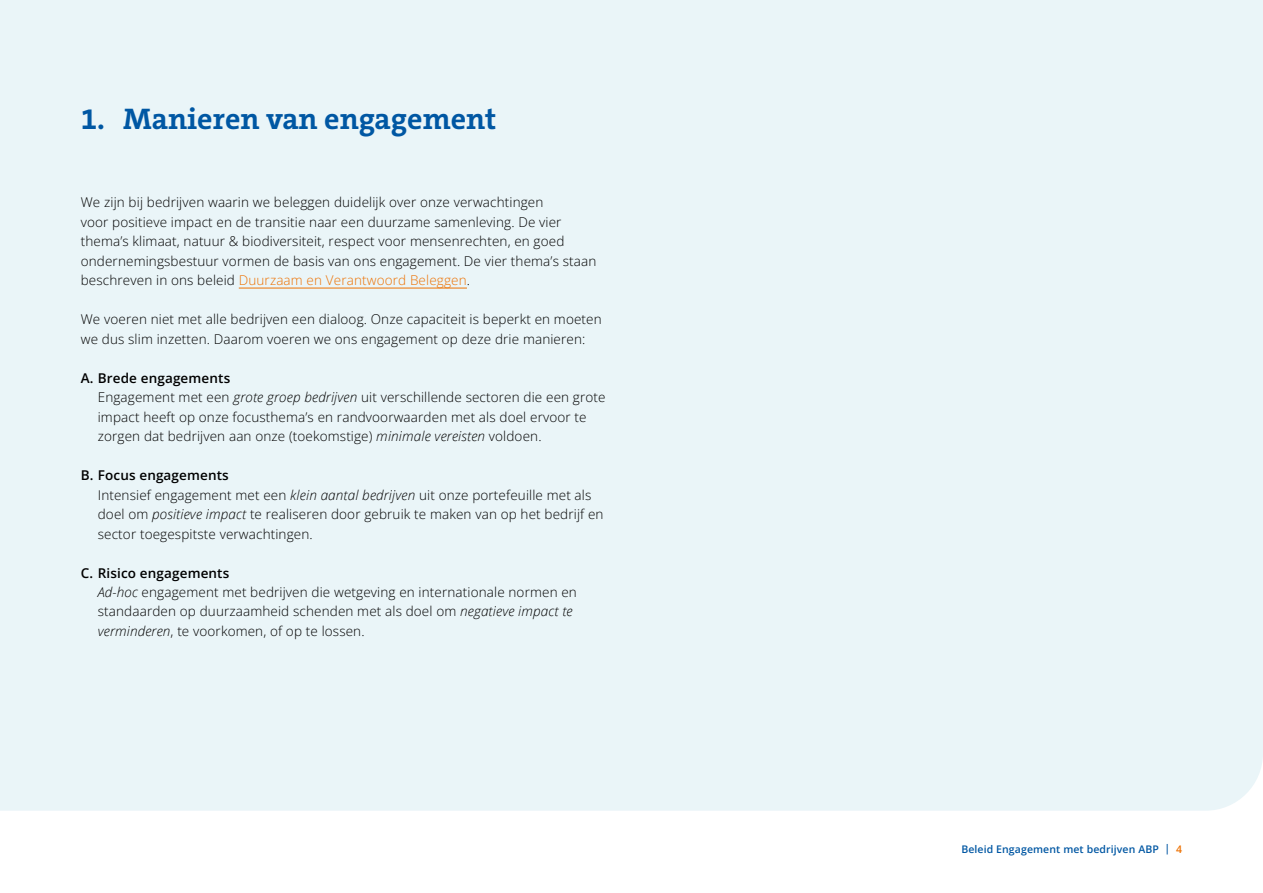
<style>
.page{position:relative;width:1263px;height:893px;background:#fff}
.page>*{position:absolute;margin:0;border:0;box-sizing:border-box;transform-origin:0 0}
.t1{font:700 30px "The Serif B W7";color:#0057a3}
.t2{font:300 13.5px/19.5px "Open Sans";letter-spacing:.01em;color:#000}
.t3{font:600 10.5px "Open Sans";letter-spacing:.01em;color:#0057a3}
.s1{color:#ed7102}
.s2{font-weight:600}
.s3{font-style:italic}
</style>
<div class="page">
<div style="left:0;top:0;width:1263px;height:811px;background:#eaf5f8"></div>
<hr style="left:239px;top:288px;width:228px;height:1px;background:#ed7102">
<h1 class="t1" style="left:81px;top:99px;width:417px">1. Manieren van engagement</h1>
<p class="t2" style="left:81px;top:192px;width:517px">We zijn bij bedrijven waarin we beleggen duidelijk over onze verwachtingen<br>voor positieve impact en de transitie naar een duurzame samenleving. De vier thema’s klimaat, natuur &amp; biodiversiteit, respect voor mensenrechten, en goed ondernemingsbestuur vormen de basis van ons engagement. De vier thema’s staan beschreven in ons beleid <span class="s1">Duurzaam en Verantwoord Beleggen</span>.</p>
<p class="t2" style="left:81px;top:309px;width:522px">We voeren niet met alle bedrijven een dialoog. Onze capaciteit is beperkt en moeten we dus slim inzetten. Daarom voeren we ons engagement op deze drie manieren:</p>
<p class="t2" style="left:98px;top:367px;width:509px;text-indent:-17px"><span class="s2">A. Brede engagements<br></span>Engagement met een <span class="s3">grote groep bedrijven</span> uit verschillende sectoren die een grote impact heeft op onze focusthema’s en randvoorwaarden met als doel ervoor te zorgen dat bedrijven aan onze (toekomstige) <span class="s3">minimale vereisten</span> voldoen.</p>
<p class="t2" style="left:98px;top:465px;width:507px;text-indent:-17px"><span class="s2">B. Focus engagements<br></span>Intensief engagement met een <span class="s3">klein aantal bedrijven</span> uit onze portefeuille met als doel om <span class="s3">positieve impact</span> te realiseren door gebruik te maken van op het bedrijf en sector toegespitste verwachtingen.</p>
<p class="t2" style="left:98px;top:562px;width:481px;text-indent:-17px"><span class="s2">C. Risico engagements<br></span><span class="s3">Ad-hoc</span> engagement met bedrijven die wetgeving en internationale normen en standaarden op duurzaamheid schenden met als doel om <span class="s3">negatieve impact te verminderen</span>, te voorkomen, of op te lossen.</p>
<p class="t3" style="left:961px;top:842px;width:222px">Beleid Engagement met bedrijven ABP | <span class="s1">4</span></p>
</div>
